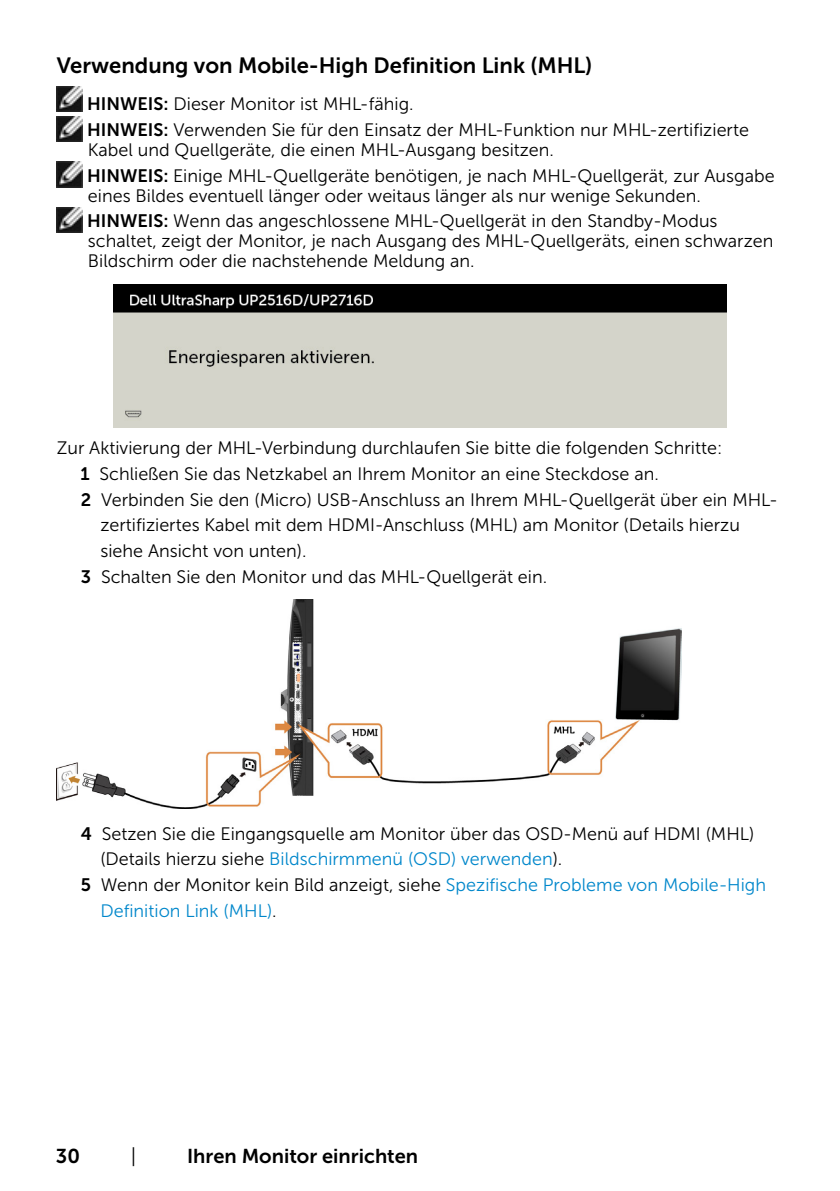
<style>
.page{position:relative;width:840px;height:1191px;background:#fff}
.page>*{position:absolute;margin:0;border:0;box-sizing:border-box;transform-origin:0 0}
.Head4{font:22px "Museo Sans For Dell 700";color:#000}
.t1{font:20px "Museo Sans For Dell 700";color:#000}
.t2{font:20px "Museo Sans For Dell 300";color:#000}
.Caution_Warning{font:18px "Museo Sans For Dell 300";color:#000}
.Note{font:18px/20px "Museo Sans For Dell 300";color:#000}
.Caution_Warning-2{font:18px "Museo Sans For Dell 300";color:#0087cb}
.s1{font-family:"Museo Sans For Dell 700"}
.s2{color:#000}
.s3{color:#0087cb}
</style>
<div class="page">
<img style="left:57px;top:86px;width:25px;height:26px">
<img style="left:57px;top:116px;width:25px;height:26px">
<img style="left:57px;top:162px;width:25px;height:25px">
<img style="left:57px;top:207px;width:25px;height:26px">
<img style="left:114px;top:284px;width:611px;height:144px">
<img style="left:57px;top:600px;width:623px;height:208px">
<p class="Head4" style="left:57px;top:53px;width:536px">Verwendung von Mobile-High Definition Link (MHL)</p>
<p class="Note" style="left:87px;top:94px;width:328px"><span class="s1">HINWEIS:</span> Dieser Monitor ist MHL-fähig.</p>
<p class="Note" style="left:87px;top:120px;width:663px"><span class="s1">HINWEIS:</span> Verwenden Sie für den Einsatz der MHL-Funktion nur MHL-zertifizierte<br>Kabel und Quellgeräte, die einen MHL-Ausgang besitzen.</p>
<p class="Note" style="left:87px;top:165px;width:688px"><span class="s1">HINWEIS:</span> Einige MHL-Quellgeräte benötigen, je nach MHL-Quellgerät, zur Ausgabe eines Bildes eventuell länger oder weitaus länger als nur wenige Sekunden.</p>
<p class="Note" style="left:87px;top:211px;width:687px"><span class="s1">HINWEIS:</span> Wenn das angeschlossene MHL-Quellgerät in den Standby-Modus schaltet, zeigt der Monitor, je nach Ausgang des MHL-Quellgeräts, einen schwarzen<br>Bildschirm oder die nachstehende Meldung an.</p>
<p class="Caution_Warning" style="left:57px;top:438px;width:666px">Zur Aktivierung der MHL-Verbindung durchlaufen Sie bitte die folgenden Schritte:</p>
<p class="Caution_Warning" style="left:80px;top:464px;width:579px"><span class="s1">1</span> Schließen Sie das Netzkabel an Ihrem Monitor an eine Steckdose an.</p>
<p class="Caution_Warning" style="left:81px;top:490px;width:698px"><span class="s1">2</span> Verbinden Sie den (Micro) USB-Anschluss an Ihrem MHL-Quellgerät über ein MHL-</p>
<p class="Caution_Warning" style="left:100px;top:515px;width:640px">zertifiziertes Kabel mit dem HDMI-Anschluss (MHL) am Monitor (Details hierzu</p>
<p class="Caution_Warning" style="left:100px;top:541px;width:207px">siehe Ansicht von unten).</p>
<p class="Caution_Warning" style="left:81px;top:567px;width:467px"><span class="s1">3</span> Schalten Sie den Monitor und das MHL-Quellgerät ein.</p>
<p class="Caution_Warning" style="left:81px;top:823px;width:674px"><span class="s1">4</span> Setzen Sie die Eingangsquelle am Monitor über das OSD-Menü auf HDMI (MHL)</p>
<p class="Caution_Warning-2" style="left:100px;top:849px;width:463px"><span class="s2">(Details hierzu siehe</span> Bildschirmmenü (OSD) verwenden<span class="s2">).</span></p>
<p class="Caution_Warning" style="left:81px;top:875px;width:686px"><span class="s1">5</span> Wenn der Monitor kein Bild anzeigt, siehe <span class="s3">Spezifische Probleme von Mobile-High</span></p>
<p class="Caution_Warning-2" style="left:100px;top:900px;width:178px">Definition Link (MHL)<span class="s2">.</span></p>
<p class="t1" style="left:56px;top:1144px;width:26px">30</p>
<p class="t2" style="left:131px;top:1145px;width:7px">|</p>
<p class="t1" style="left:187px;top:1144px;width:232px">Ihren Monitor einrichten</p>
</div>
